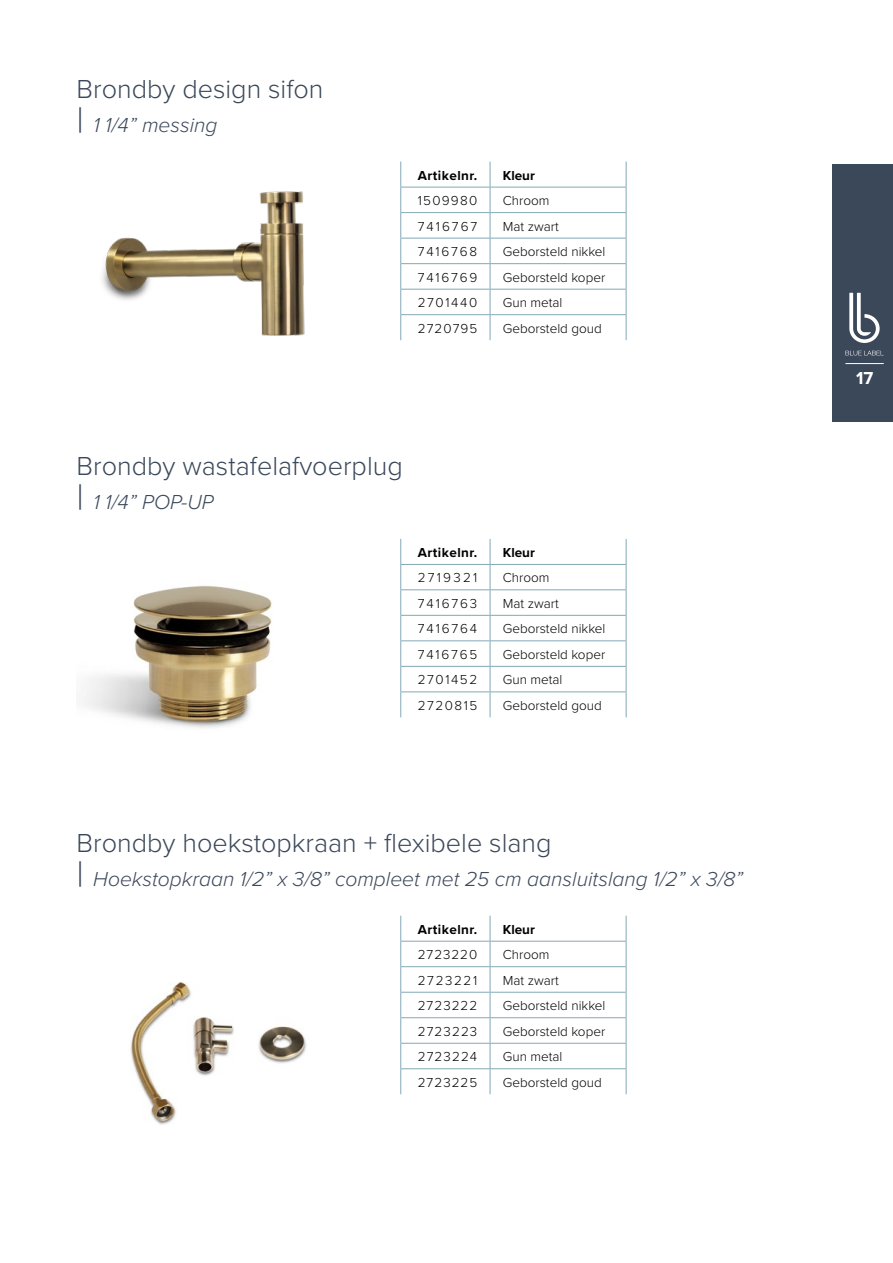
<style>
.page{position:relative;width:893px;height:1263px;background:#fff}
.page>*{position:absolute;margin:0;border:0;box-sizing:border-box;transform-origin:0 0}
.Artikel_titel{font:300 27px "Proxima Nova";color:#3b485a}
.Artikel_omschrijving{font:italic 300 21px "Proxima Nova";color:#3b485a}
.t1{font:700 18px "Proxima Nova";color:#fff}
.Artikelnummer{font:300 13.5px "Proxima Nova";color:#000}
.t2{font:700 13.5px "Proxima Nova";letter-spacing:.04em;color:#000}
.Artikelnummer-2{font:300 13.5px "Proxima Nova";letter-spacing:.135em;color:#000}
.Artikelnummer-3{font:300 13.5px "Proxima Nova";letter-spacing:.08em;color:#000}
.Artikelnummer-4{font:300 13.5px "Proxima Nova";letter-spacing:.12em;color:#000}
.Artikelnummer-5{font:300 13.5px "Proxima Nova";letter-spacing:.14em;color:#000}
.Artikelnummer-6{font:300 13.5px "Proxima Nova";letter-spacing:.075em;color:#000}
.Artikelnummer-7{font:300 13.5px "Proxima Nova";letter-spacing:.095em;color:#000}
.Artikelnummer-8{font:300 13.5px "Proxima Nova";letter-spacing:.15em;color:#000}
.Artikelnummer-9{font:300 13.5px "Proxima Nova";letter-spacing:.165em;color:#000}
.Artikelnummer-10{font:300 13.5px "Proxima Nova";letter-spacing:.115em;color:#000}
.Artikelnummer-11{font:300 13.5px "Proxima Nova";letter-spacing:.11em;color:#000}
.Artikelnummer-12{font:300 13.5px "Proxima Nova";letter-spacing:.07em;color:#000}
.s1{font-style:normal;font-size:36px}
</style>
<div class="page">
<img style="left:102px;top:191px;width:203px;height:145px">
<hr style="left:490px;top:187px;width:136px;height:1px;background:#82a9b6">
<hr style="left:490px;top:212px;width:136px;height:1px;background:#82a9b6">
<hr style="left:400px;top:238px;width:90px;height:1px;background:#82a9b6">
<hr style="left:490px;top:238px;width:136px;height:1px;background:#82a9b6">
<hr style="left:400px;top:263px;width:90px;height:1px;background:#82a9b6">
<hr style="left:490px;top:263px;width:136px;height:1px;background:#82a9b6">
<hr style="left:400px;top:289px;width:90px;height:1px;background:#82a9b6">
<hr style="left:490px;top:289px;width:136px;height:1px;background:#82a9b6">
<hr style="left:400px;top:314px;width:90px;height:1px;background:#82a9b6">
<hr style="left:490px;top:314px;width:136px;height:1px;background:#82a9b6">
<svg style="left:626px;top:162px;width:1px;height:178px"></svg>
<hr style="left:400px;top:212px;width:90px;height:1px;background:#82a9b6">
<hr style="left:400px;top:187px;width:90px;height:1px;background:#82a9b6">
<svg style="left:400px;top:162px;width:1px;height:178px"></svg>
<svg style="left:490px;top:162px;width:1px;height:178px"></svg>
<img style="left:84px;top:585px;width:188px;height:144px">
<hr style="left:490px;top:564px;width:136px;height:1px;background:#82a9b6">
<hr style="left:490px;top:589px;width:136px;height:1px;background:#82a9b6">
<hr style="left:400px;top:615px;width:90px;height:1px;background:#82a9b6">
<hr style="left:490px;top:615px;width:136px;height:1px;background:#82a9b6">
<hr style="left:400px;top:640px;width:90px;height:1px;background:#82a9b6">
<hr style="left:490px;top:640px;width:136px;height:1px;background:#82a9b6">
<hr style="left:400px;top:666px;width:90px;height:1px;background:#82a9b6">
<hr style="left:490px;top:666px;width:136px;height:1px;background:#82a9b6">
<hr style="left:400px;top:691px;width:90px;height:1px;background:#82a9b6">
<hr style="left:490px;top:691px;width:136px;height:1px;background:#82a9b6">
<svg style="left:626px;top:539px;width:1px;height:178px"></svg>
<hr style="left:400px;top:589px;width:90px;height:1px;background:#82a9b6">
<hr style="left:400px;top:564px;width:90px;height:1px;background:#82a9b6">
<svg style="left:400px;top:539px;width:1px;height:178px"></svg>
<svg style="left:490px;top:539px;width:1px;height:178px"></svg>
<hr style="left:490px;top:941px;width:136px;height:1px;background:#82a9b6">
<hr style="left:490px;top:966px;width:136px;height:1px;background:#82a9b6">
<hr style="left:400px;top:992px;width:90px;height:1px;background:#82a9b6">
<hr style="left:490px;top:992px;width:136px;height:1px;background:#82a9b6">
<hr style="left:400px;top:1017px;width:90px;height:1px;background:#82a9b6">
<hr style="left:490px;top:1017px;width:136px;height:1px;background:#82a9b6">
<hr style="left:400px;top:1043px;width:90px;height:1px;background:#82a9b6">
<hr style="left:490px;top:1043px;width:136px;height:1px;background:#82a9b6">
<hr style="left:400px;top:1068px;width:90px;height:1px;background:#82a9b6">
<hr style="left:490px;top:1068px;width:136px;height:1px;background:#82a9b6">
<svg style="left:626px;top:916px;width:1px;height:178px"></svg>
<hr style="left:400px;top:966px;width:90px;height:1px;background:#82a9b6">
<hr style="left:400px;top:941px;width:90px;height:1px;background:#82a9b6">
<svg style="left:400px;top:916px;width:1px;height:178px"></svg>
<svg style="left:490px;top:916px;width:1px;height:178px"></svg>
<img style="left:130px;top:982px;width:176px;height:143px">
<hr style="left:0;top:164px;width:1px;height:258px;background:#3b485a">
<div style="left:832px;top:164px;width:61px;height:258px;background:#3b485a"></div>
<svg style="left:849px;top:293px;width:31px;height:50px"></svg>
<svg style="left:845px;top:351px;width:37px;height:4px"></svg>
<hr style="left:845px;top:363px;width:39px;height:1px;background:#fff">
<p class="Artikel_titel" style="left:77px;top:69px;width:248px">Brondby design sifon</p>
<p class="Artikel_omschrijving" style="left:77px;top:109px;width:143px"><span class="s1">|</span> 1 1/4” messing</p>
<p class="t2" style="left:418px;top:165px;width:61px">Artikelnr.</p>
<p class="t2" style="left:503px;top:165px;width:34px">Kleur</p>
<p class="Artikelnummer-7" style="left:418px;top:191px;width:61px">1509980</p>
<p class="Artikelnummer" style="left:503px;top:191px;width:48px">Chroom</p>
<p class="Artikelnummer-8" style="left:418px;top:216px;width:61px">7416767</p>
<p class="Artikelnummer" style="left:503px;top:216px;width:57px">Mat zwart</p>
<p class="Artikelnummer-2" style="left:418px;top:242px;width:61px">7416768</p>
<p class="Artikelnummer" style="left:503px;top:242px;width:104px">Geborsteld nikkel</p>
<p class="Artikelnummer-2" style="left:418px;top:267px;width:61px">7416769</p>
<p class="Artikelnummer" style="left:503px;top:267px;width:104px">Geborsteld koper</p>
<p class="Artikelnummer-4" style="left:418px;top:293px;width:61px">2701440</p>
<p class="Artikelnummer" style="left:503px;top:293px;width:61px">Gun metal</p>
<p class="Artikelnummer-3" style="left:418px;top:318px;width:61px">2720795</p>
<p class="Artikelnummer" style="left:503px;top:318px;width:101px">Geborsteld goud</p>
<p class="Artikel_titel" style="left:77px;top:446px;width:328px">Brondby wastafelafvoerplug</p>
<p class="Artikel_omschrijving" style="left:77px;top:487px;width:139px"><span class="s1">|</span> 1 1/4” POP-UP</p>
<p class="t2" style="left:418px;top:542px;width:61px">Artikelnr.</p>
<p class="t2" style="left:503px;top:542px;width:34px">Kleur</p>
<p class="Artikelnummer-9" style="left:418px;top:568px;width:61px">2719321</p>
<p class="Artikelnummer" style="left:503px;top:568px;width:48px">Chroom</p>
<p class="Artikelnummer-5" style="left:418px;top:593px;width:61px">7416763</p>
<p class="Artikelnummer" style="left:503px;top:593px;width:57px">Mat zwart</p>
<p class="Artikelnummer-5" style="left:418px;top:619px;width:61px">7416764</p>
<p class="Artikelnummer" style="left:503px;top:619px;width:104px">Geborsteld nikkel</p>
<p class="Artikelnummer-2" style="left:418px;top:644px;width:61px">7416765</p>
<p class="Artikelnummer" style="left:503px;top:644px;width:104px">Geborsteld koper</p>
<p class="Artikelnummer-10" style="left:418px;top:670px;width:61px">2701452</p>
<p class="Artikelnummer" style="left:503px;top:670px;width:61px">Gun metal</p>
<p class="Artikelnummer-11" style="left:418px;top:695px;width:61px">2720815</p>
<p class="Artikelnummer" style="left:503px;top:695px;width:101px">Geborsteld goud</p>
<p class="Artikel_titel" style="left:77px;top:823px;width:476px">Brondby hoekstopkraan + flexibele slang</p>
<p class="Artikel_omschrijving" style="left:77px;top:863px;width:668px"><span class="s1">|</span> Hoekstopkraan 1/2” x 3/8” compleet met 25 cm aansluitslang 1/2” x 3/8”</p>
<p class="t2" style="left:418px;top:919px;width:61px">Artikelnr.</p>
<p class="t2" style="left:503px;top:919px;width:34px">Kleur</p>
<p class="Artikelnummer-12" style="left:418px;top:945px;width:61px">2723220</p>
<p class="Artikelnummer" style="left:503px;top:945px;width:48px">Chroom</p>
<p class="Artikelnummer-4" style="left:418px;top:970px;width:61px">2723221</p>
<p class="Artikelnummer" style="left:503px;top:970px;width:57px">Mat zwart</p>
<p class="Artikelnummer-6" style="left:418px;top:996px;width:61px">2723222</p>
<p class="Artikelnummer" style="left:503px;top:996px;width:104px">Geborsteld nikkel</p>
<p class="Artikelnummer-3" style="left:418px;top:1021px;width:61px">2723223</p>
<p class="Artikelnummer" style="left:503px;top:1021px;width:104px">Geborsteld koper</p>
<p class="Artikelnummer-3" style="left:418px;top:1047px;width:61px">2723224</p>
<p class="Artikelnummer" style="left:503px;top:1047px;width:61px">Gun metal</p>
<p class="Artikelnummer-6" style="left:418px;top:1072px;width:61px">2723225</p>
<p class="Artikelnummer" style="left:503px;top:1072px;width:101px">Geborsteld goud</p>
<h3 class="t1" style="left:856px;top:365px;width:19px">17</h3>
</div>
